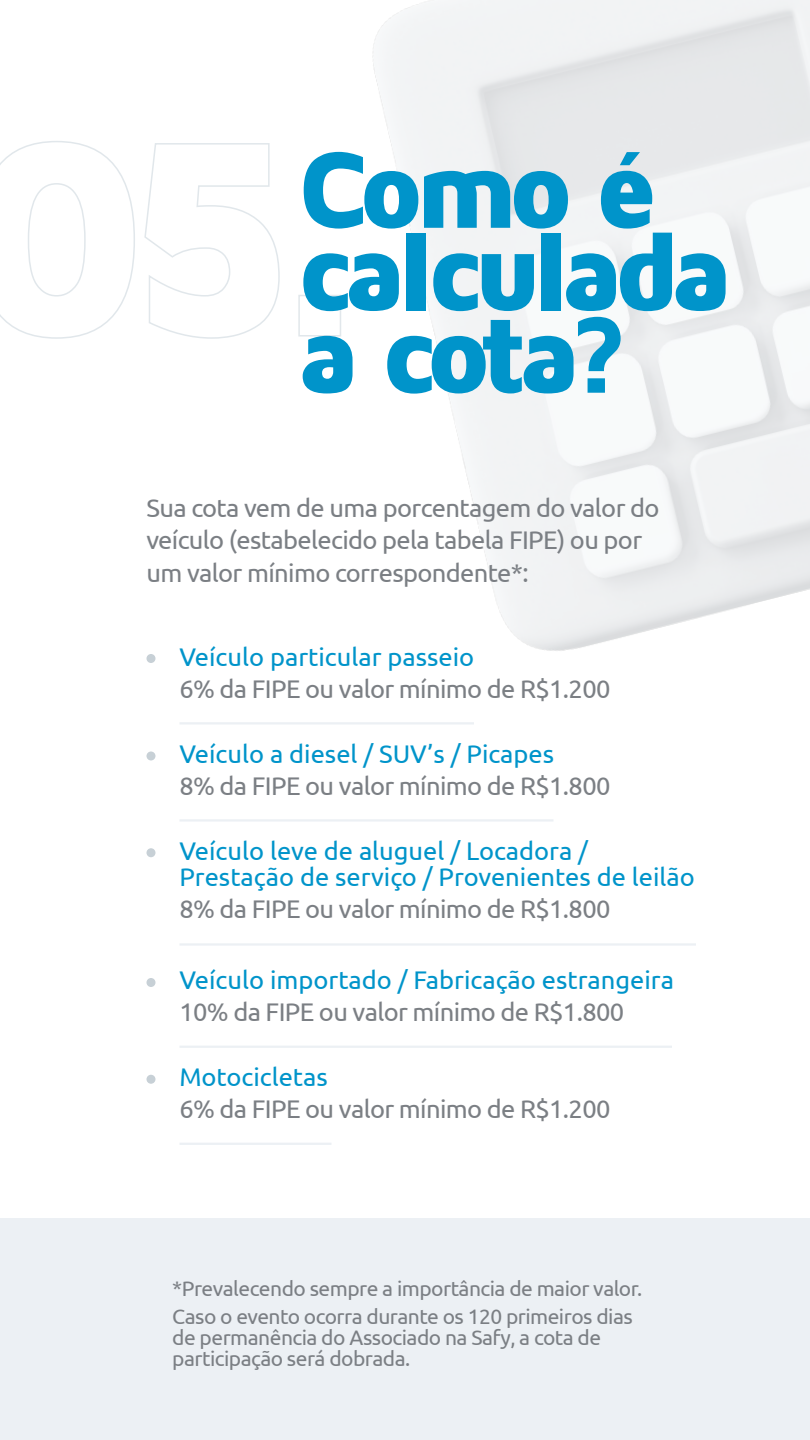
<style>
.page{position:relative;width:810px;height:1440px;background:#fff}
.page>*{position:absolute;margin:0;border:0;box-sizing:border-box;transform-origin:0 0}
.t1{font:900 112.5px/82.5px "Maven Pro";letter-spacing:-.09em;color:#0094ca}
.t2{font:25.5px/32.2px "Ubuntu";letter-spacing:-.025em;color:#7b7f84}
.t3{font:25.5px/26.2px "Ubuntu";color:#0094ca}
.t4{font:21px/28.5px "Ubuntu";letter-spacing:-.025em;color:#7b7f84}
</style>
<div class="page">
<div style="left:0;top:1218px;width:810px;height:222px;background:#ecf0f4"></div>
<svg style="left:0;top:141px;width:135px;height:198px"></svg>
<svg style="left:144px;top:143px;width:136px;height:196px"></svg>
<div style="left:298px;top:295px;width:43px;height:42px;border:2px solid #e1e7eb"></div>
<hr style="left:179px;top:943px;width:517px;height:3px;background:#ecf0f4">
<hr style="left:179px;top:819px;width:375px;height:3px;background:#ecf0f4">
<hr style="left:179px;top:722px;width:295px;height:2px;background:#ecf0f4">
<hr style="left:179px;top:1046px;width:493px;height:2px;background:#ecf0f4">
<hr style="left:179px;top:1143px;width:153px;height:2px;background:#ecf0f4">
<div style="left:146px;top:654px;width:9px;height:9px;background:#c7d0d6;border-radius:50%"></div>
<div style="left:146px;top:752px;width:9px;height:8px;background:#c7d0d6;border-radius:50%"></div>
<div style="left:146px;top:848px;width:9px;height:9px;background:#c7d0d6;border-radius:50%"></div>
<div style="left:146px;top:978px;width:9px;height:9px;background:#c7d0d6;border-radius:50%"></div>
<div style="left:146px;top:1075px;width:9px;height:9px;background:#c7d0d6;border-radius:50%"></div>
<h1 class="t1" style="left:297px;top:149px;width:437px">Como é calculada a cota?</h1>
<p class="t2" style="left:146px;top:491px;width:515px">Sua cota vem de uma porcentagem do valor do veículo (estabelecido pela tabela FIPE) ou por um valor mínimo correspondente*:</p>
<p class="t3" style="left:179px;top:643px;width:296px">Veículo particular passeio</p>
<p class="t2" style="left:179px;top:672px;width:433px">6% da FIPE ou valor mínimo de R$1.200</p>
<p class="t3" style="left:179px;top:740px;width:376px">Veículo a diesel / SUV’s / Picapes</p>
<p class="t2" style="left:179px;top:769px;width:433px">8% da FIPE ou valor mínimo de R$1.800</p>
<p class="t3" style="left:179px;top:837px;width:517px">Veículo leve de aluguel / Locadora /<br>Prestação de serviço / Provenientes de leilão</p>
<p class="t2" style="left:179px;top:892px;width:433px">8% da FIPE ou valor mínimo de R$1.800</p>
<p class="t3" style="left:179px;top:966px;width:496px">Veículo importado / Fabricação estrangeira</p>
<p class="t2" style="left:179px;top:995px;width:446px">10% da FIPE ou valor mínimo de R$1.800</p>
<p class="t3" style="left:179px;top:1063px;width:150px">Motocicletas</p>
<p class="t2" style="left:179px;top:1092px;width:433px">6% da FIPE ou valor mínimo de R$1.200</p>
<p class="t4" style="left:172px;top:1273px;width:472px">*Prevalecendo sempre a importância de maior valor.<br>Caso o evento ocorra durante os 120 primeiros dias</p>
<p class="t4" style="left:172px;top:1327px;width:430px;line-height:21px">de permanência do Associado na Safy, a cota de participação será dobrada.</p>
</div>
